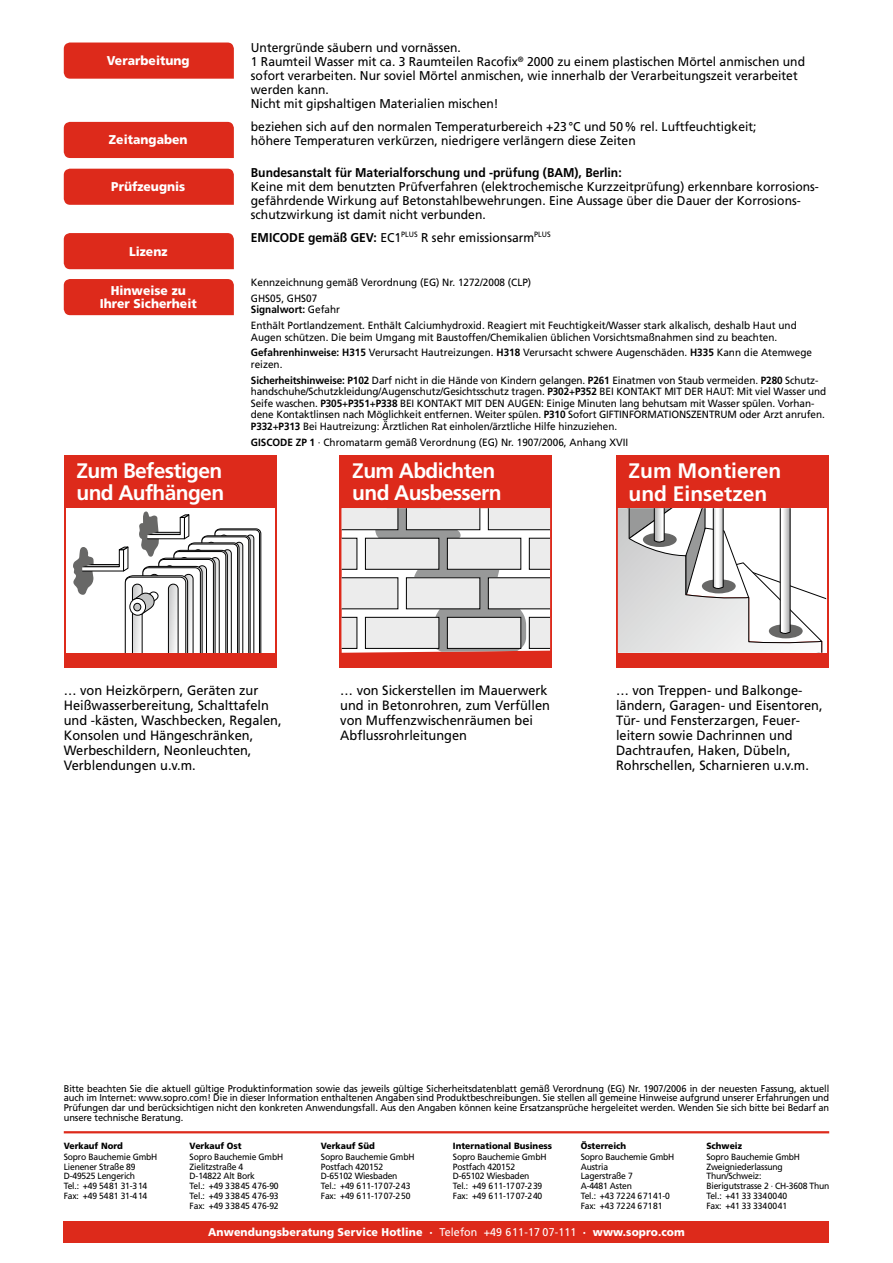
<style>
.page{position:relative;width:893px;height:1263px;background:#fff}
.page>*{position:absolute;margin:0;border:0;box-sizing:border-box;transform-origin:0 0}
.t1{font:700 21px/22.5px "Frutiger LT";letter-spacing:-.03em;color:#fff}
.t2{font:700 21px/22.5px "Frutiger LT";color:#fff}
.t3{font:13.5px/15px "Frutiger LT";color:#000;scale:.95 1}
.t4{font:12.75px/14.1px "Frutiger LT";color:#000;scale:.95 1}
.t5{font:900 12.75px/12.8px "Frutiger LT";color:#fff;text-align:center;scale:.95 1}
.t6{font:700 12.75px "Frutiger LT";color:#000;scale:.95 1}
.t7{font:900 11.25px "Frutiger LT";letter-spacing:.01em;color:#fff;scale:.95 1}
.t8{font:10.5px/15.8px "Frutiger LT";letter-spacing:-.01em;color:#000;scale:.95 1}
.t9{font:9.75px/9.8px "Frutiger LT";letter-spacing:-.01em;color:#000;text-align:justify;scale:.95 1}
.t10{font:9px/9.8px "Frutiger LT";letter-spacing:-.02em;color:#000;scale:.95 1}
.t11{font:900 9px "Frutiger LT";color:#000;scale:.95 1}
.s1{font-weight:700}
.s2{font-weight:400}
</style>
<div class="page">
<div style="left:64px;top:1222px;width:765px;height:21px;background:#dd2a1b"></div>
<hr style="left:64px;top:1131px;width:765px;height:2px;background:#dd2a1b">
<div style="left:64px;top:43px;width:170px;height:36px;background:#dd2a1b"></div>
<div style="left:64px;top:122px;width:170px;height:36px;background:#dd2a1b"></div>
<div style="left:64px;top:169px;width:170px;height:36px;background:#dd2a1b"></div>
<div style="left:64px;top:233px;width:170px;height:36px;background:#dd2a1b"></div>
<div style="left:64px;top:279px;width:170px;height:36px;background:#dd2a1b"></div>
<div style="left:64px;top:455px;width:212px;height:213px;background:#dd2a1b"></div>
<div style="left:66px;top:508px;width:208px;height:145px;background:#fff"></div>
<svg style="left:73px;top:511px;width:188px;height:142px"></svg>
<div style="left:340px;top:455px;width:212px;height:213px;background:#dd2a1b"></div>
<svg style="left:342px;top:508px;width:208px;height:145px;background:#d7d5d5"></svg>
<div style="left:616px;top:455px;width:212px;height:213px;background:#dd2a1b"></div>
<svg style="left:618px;top:508px;width:208px;height:145px;background:#dedede"></svg>
<p class="t5" style="left:107px;top:54px;width:89px">Verarbeitung</p>
<p class="t5" style="left:109px;top:134px;width:84px">Zeitangaben</p>
<p class="t5" style="left:111px;top:180px;width:79px">Prüfzeugnis</p>
<p class="t5" style="left:129px;top:245px;width:42px">Lizenz</p>
<p class="t5" style="left:100px;top:284px;width:104px">Hinweise zu<br>Ihrer Sicherheit</p>
<p class="t4" style="left:251px;top:41px;width:585px">Untergründe säubern und vornässen.<br>1 Raumteil Wasser mit ca. 3 Raumteilen Racofix<sup>®</sup> 2000 zu einem plastischen Mörtel anmischen und sofort verarbeiten. Nur soviel Mörtel anmischen, wie innerhalb der Verarbeitungszeit verarbeitet werden kann.<br>Nicht mit gipshaltigen Materialien mischen!</p>
<p class="t4" style="left:251px;top:119px;width:534px">beziehen sich auf den normalen Temperaturbereich +23°C und 50% rel. Luftfeuchtigkeit; höhere Temperaturen verkürzen, niedrigere verlängern diese Zeiten</p>
<p class="t6" style="left:251px;top:165px;width:392px">Bundesanstalt für Materialforschung und -prüfung (BAM), Berlin:</p>
<p class="t4" style="left:251px;top:180px;width:599px">Keine mit dem benutzten Prüfverfahren (elektrochemische Kurzzeitprüfung) erkennbare korrosions&shy;gefährdende Wirkung auf Betonstahlbewehrungen. Eine Aussage über die Dauer der Korrosions&shy;schutzwirkung ist damit nicht verbunden.</p>
<p class="t4" style="left:251px;top:230px;width:317px"><span class="s1">EMICODE gemäß GEV:</span> EC1<sup>PLUS</sup> R sehr emissionsarm<sup>PLUS</sup></p>
<p class="t8" style="left:251px;top:274px;width:297px">Kennzeichnung gemäß Verordnung (EG) Nr. 1272/2008 (CLP)<br>GHS05, GHS07</p>
<p class="t8" style="left:251px;top:302px;width:576px"><span class="s1">Signalwort:</span> Gefahr<br>Enthält Portlandzement. Enthält Calciumhydroxid. Reagiert mit Feuchtigkeit/Wasser stark alkalisch, deshalb Haut und</p>
<p class="t8" style="left:251px;top:329px;width:592px">Augen schützen. Die beim Umgang mit Baustoffen/Chemikalien üblichen Vorsichtsmaßnahmen sind zu beachten.<br><span class="s1">Gefahrenhinweise: H315</span> Verursacht Hautreizungen. <span class="s1">H318</span> Verursacht schwere Augenschäden. <span class="s1">H335</span> Kann die Atemwege</p>
<p class="t8" style="left:251px;top:357px;width:599px">reizen.<br><span class="s1">Sicherheitshinweise: P102</span> Darf nicht in die Hände von Kindern gelangen. <span class="s1">P261</span> Einatmen von Staub vermeiden. <span class="s1">P280</span> Schutz-</p>
<p class="t8" style="left:251px;top:386px;width:607px;line-height:11.6px">handschuhe/Schutzkleidung/Augenschutz/Gesichtsschutz tragen. <span class="s1">P302</span>+<span class="s1">P352</span> BEI KONTAKT MIT DER HAUT: Mit viel Wasser und Seife waschen. <span class="s1">P305</span>+<span class="s1">P351</span>+<span class="s1">P338</span> BEI KONTAKT MIT DEN AUGEN: Einige Minuten lang behutsam mit Wasser spülen. Vorhan&shy;dene Kontaktlinsen nach Möglichkeit entfernen. Weiter spülen. <span class="s1">P310</span> Sofort GIFTINFORMATIONSZENTRUM oder Arzt anrufen.<br><span class="s1">P332</span>+<span class="s1">P313</span> Bei Hautreizung: Ärztlichen Rat einholen/ärztliche Hilfe hinzuziehen.</p>
<p class="t8" style="left:251px;top:434px;width:399px"><span class="s1">GISCODE ZP 1</span> · Chromatarm gemäß Verordnung (EG) Nr. 1907/2006, Anhang XVII</p>
<h1 class="t1" style="left:77px;top:459px;width:149px">Zum Befestigen und Aufhängen</h1>
<h1 class="t1" style="left:352px;top:459px;width:151px">Zum Abdichten und Ausbessern</h1>
<h1 class="t2" style="left:628px;top:460px;width:154px">Zum Montieren und Einsetzen</h1>
<p class="t3" style="left:64px;top:683px;width:231px">… von Heizkörpern, Geräten zur<br>Heißwasserbereitung, Schalttafeln und -kästen, Waschbecken, Regalen,<br>Konsolen und Hängeschränken,<br>Werbeschildern, Neonleuchten,<br>Verblendungen u.v.m.</p>
<p class="t3" style="left:340px;top:683px;width:222px">… von Sickerstellen im Mauerwerk und in Betonrohren, zum Verfüllen von Muffenzwischenräumen bei<br>Abflussrohrleitungen</p>
<p class="t3" style="left:616px;top:683px;width:219px">… von Treppen- und Balkonge&shy;ländern, Garagen- und Eisentoren,<br>Tür- und Fensterzargen, Feuer&shy;leitern sowie Dachrinnen und<br>Dachtraufen, Haken, Dübeln,<br>Rohrschellen, Scharnieren u.v.m.</p>
<p class="t9" style="left:64px;top:1083px;width:807px">Bitte beachten Sie die aktuell gültige Produktinformation sowie das jeweils gültige Sicherheitsdatenblatt gemäß Verordnung (EG) Nr. 1907/2006 in der neuesten Fassung, aktuell auch im Internet: www.sopro.com! Die in dieser Information enthaltenen Angaben sind Produktbeschreibungen. Sie stellen all gemeine Hinweise aufgrund unserer Erfahrungen und Prüfungen dar und berücksichtigen nicht den konkreten Anwendungsfall. Aus den Angaben können keine Ersatzansprüche hergeleitet werden. Wenden Sie sich bitte bei Bedarf an unsere technische Beratung.</p>
<p class="t11" style="left:64px;top:1140px;width:64px">Verkauf Nord</p>
<p class="t10" style="left:64px;top:1152px;width:100px">Sopro Bauchemie GmbH<br>Lienener Straße 89<br>D-49525 Lengerich<br>Tel.: +49 54 81 31-3 14<br>Fax: +49 54 81 31-4 14</p>
<p class="t11" style="left:190px;top:1140px;width:56px">Verkauf Ost</p>
<p class="t10" style="left:190px;top:1152px;width:100px">Sopro Bauchemie GmbH<br>Zielitzstraße 4<br>D-14822 Alt Bork<br>Tel.: +49 3 38 45 4 76-90<br>Tel.: +49 3 38 45 4 76-93<br>Fax: +49 3 38 45 4 76-92</p>
<p class="t11" style="left:321px;top:1140px;width:58px">Verkauf Süd</p>
<p class="t10" style="left:321px;top:1152px;width:100px">Sopro Bauchemie GmbH<br>Postfach 420152<br>D-65102 Wiesbaden<br>Tel.: +49 6 11-17 07-2 43<br>Fax: +49 6 11-17 07-2 50</p>
<p class="t11" style="left:453px;top:1140px;width:106px">International Business</p>
<p class="t10" style="left:453px;top:1152px;width:100px">Sopro Bauchemie GmbH<br>Postfach 420152<br>D-65102 Wiesbaden<br>Tel.: +49 6 11-17 07-2 39<br>Fax: +49 6 11-17 07-2 40</p>
<p class="t11" style="left:581px;top:1140px;width:49px">Österreich</p>
<p class="t10" style="left:581px;top:1152px;width:100px">Sopro Bauchemie GmbH<br>Austria<br>Lagerstraße 7<br>A-4481 Asten<br>Tel.: +43 72 24 6 71 41-0<br>Fax: +43 72 24 6 71 81</p>
<p class="t7" style="left:208px;top:1225px;width:503px">Anwendungsberatung Service Hotline · <span class="s2">Telefon +49 611-17 07-111</span> · www.sopro.com</p>
<p class="t11" style="left:706px;top:1140px;width:39px">Schweiz</p>
<p class="t10" style="left:706px;top:1152px;width:131px">Sopro Bauchemie GmbH<br>Zweigniederlassung<br>Thun/Schweiz:<br>Bierigutstrasse 2 · CH-3608 Thun<br>Tel.: +41 33 334 00 40<br>Fax: +41 33 334 00 41</p>
</div>
